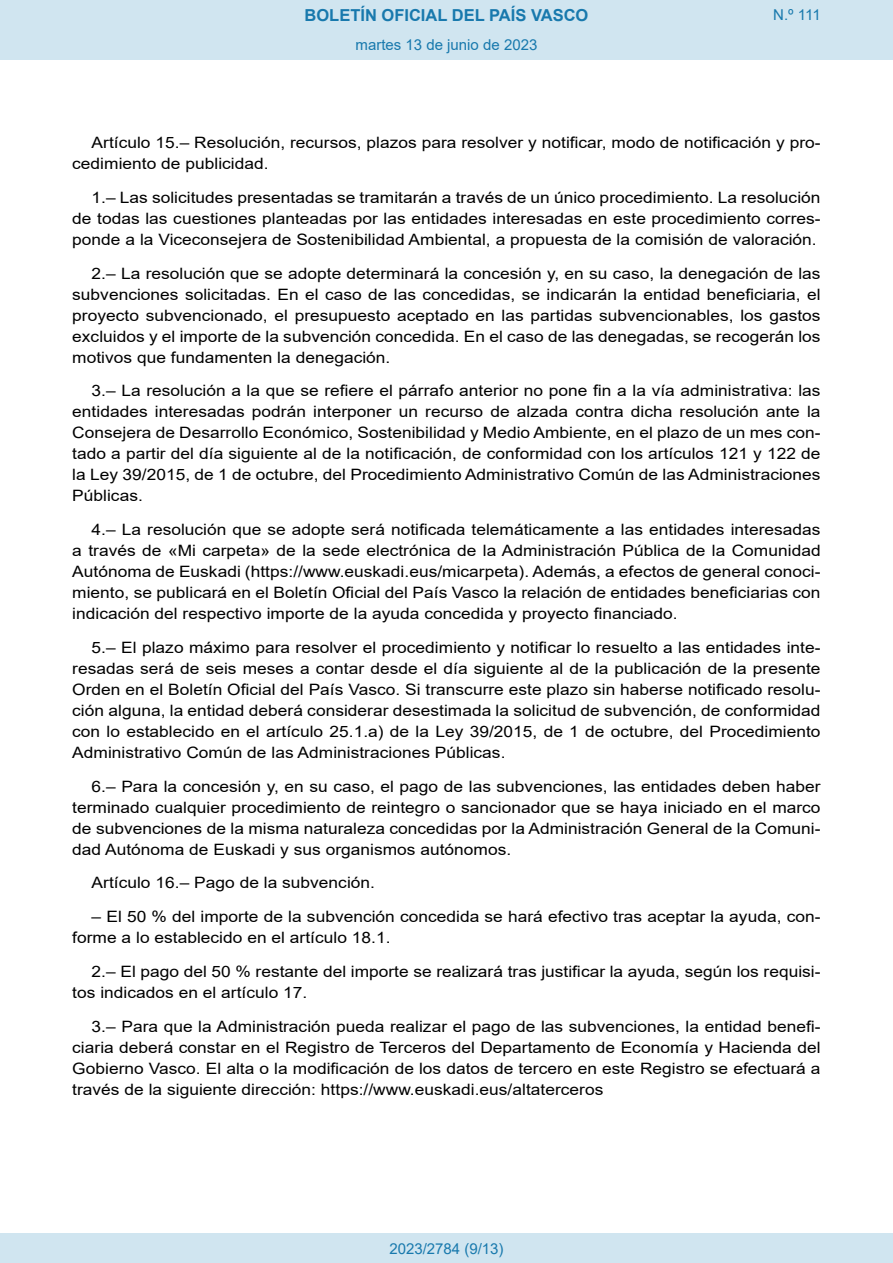
<style>
.page{position:relative;width:893px;height:1263px;background:#fff}
.page>*{position:absolute;margin:0;border:0;box-sizing:border-box;transform-origin:0 0}
.t1{font:700 16.5px "Arial";color:#1879ad}
.BOPVDetalle{font:15.6px/21px "Arial";color:#000;text-align:justify;scale:1.11 1}
.Paginacion_Centro{font:15px "Arial";color:#1879ad}
</style>
<div class="page">
<div style="left:0;top:0;width:893px;height:60px;background:#d0e5f0"></div>
<div style="left:0;top:1233px;width:893px;height:30px;background:#d0e5f0"></div>
<p class="t1" style="left:305px;top:3px;width:285px">BOLETÍN OFICIAL DEL PAÍS VASCO</p>
<p class="Paginacion_Centro" style="left:356px;top:35px;width:183px">martes 13 de junio de 2023</p>
<p class="Paginacion_Centro" style="left:773px;top:5px;width:49px">N.º 111</p>
<p class="BOPVDetalle" style="left:72px;top:132px;width:676px;text-indent:19px">Artículo 15.– Resolución, recursos, plazos para resolver y notificar, modo de notificación y pro&shy;cedimiento de publicidad.</p>
<p class="BOPVDetalle" style="left:72px;top:187px;width:676px;text-indent:19px">1.– Las solicitudes presentadas se tramitarán a través de un único procedimiento. La resolución de todas las cuestiones planteadas por las entidades interesadas en este procedimiento corres&shy;ponde a la Viceconsejera de Sostenibilidad Ambiental, a propuesta de la comisión de valoración.</p>
<p class="BOPVDetalle" style="left:72px;top:263px;width:676px;text-indent:19px">2.– La resolución que se adopte determinará la concesión y, en su caso, la denegación de las subvenciones solicitadas. En el caso de las concedidas, se indicarán la entidad beneficiaria, el proyecto subvencionado, el presupuesto aceptado en las partidas subvencionables, los gastos excluidos y el importe de la subvención concedida. En el caso de las denegadas, se recogerán los motivos que fundamenten la denegación.</p>
<p class="BOPVDetalle" style="left:72px;top:380px;width:676px;text-indent:19px">3.– La resolución a la que se refiere el párrafo anterior no pone fin a la vía administrativa: las entidades interesadas podrán interponer un recurso de alzada contra dicha resolución ante la Consejera de Desarrollo Económico, Sostenibilidad y Medio Ambiente, en el plazo de un mes con&shy;tado a partir del día siguiente al de la notificación, de conformidad con los artículos 121 y 122 de la Ley 39/2015, de 1 de octubre, del Procedimiento Administrativo Común de las Administraciones Públicas.</p>
<p class="BOPVDetalle" style="left:72px;top:519px;width:676px;text-indent:19px">4.– La resolución que se adopte será notificada telemáticamente a las entidades interesadas a través de «Mi carpeta» de la sede electrónica de la Administración Pública de la Comunidad Autónoma de Euskadi (https://www.euskadi.eus/micarpeta). Además, a efectos de general conoci&shy;miento, se publicará en el Boletín Oficial del País Vasco la relación de entidades beneficiarias con indicación del respectivo importe de la ayuda concedida y proyecto financiado.</p>
<p class="BOPVDetalle" style="left:72px;top:637px;width:676px;text-indent:19px">5.– El plazo máximo para resolver el procedimiento y notificar lo resuelto a las entidades inte&shy;resadas será de seis meses a contar desde el día siguiente al de la publicación de la presente Orden en el Boletín Oficial del País Vasco. Si transcurre este plazo sin haberse notificado resolu&shy;ción alguna, la entidad deberá considerar desestimada la solicitud de subvención, de conformidad con lo establecido en el artículo 25.1.a) de la Ley 39/2015, de 1 de octubre, del Procedimiento Administrativo Común de las Administraciones Públicas.</p>
<p class="BOPVDetalle" style="left:72px;top:776px;width:676px;text-indent:19px">6.– Para la concesión y, en su caso, el pago de las subvenciones, las entidades deben haber terminado cualquier procedimiento de reintegro o sancionador que se haya iniciado en el marco de subvenciones de la misma naturaleza concedidas por la Administración General de la Comuni&shy;dad Autónoma de Euskadi y sus organismos autónomos.</p>
<p class="BOPVDetalle" style="left:92px;top:872px;width:257px">Artículo 16.– Pago de la subvención.</p>
<p class="BOPVDetalle" style="left:72px;top:906px;width:676px;text-indent:19px">– El 50 % del importe de la subvención concedida se hará efectivo tras aceptar la ayuda, con&shy;forme a lo establecido en el artículo 18.1.</p>
<p class="BOPVDetalle" style="left:72px;top:961px;width:676px;text-indent:19px">2.– El pago del 50 % restante del importe se realizará tras justificar la ayuda, según los requisi&shy;tos indicados en el artículo 17.</p>
<p class="BOPVDetalle" style="left:72px;top:1016px;width:676px;text-indent:19px">3.– Para que la Administración pueda realizar el pago de las subvenciones, la entidad benefi&shy;ciaria deberá constar en el Registro de Terceros del Departamento de Economía y Hacienda del Gobierno Vasco. El alta o la modificación de los datos de tercero en este Registro se efectuará a través de la siguiente dirección: https://www.euskadi.eus/altaterceros</p>
<p class="Paginacion_Centro" style="left:389px;top:1238px;width:116px">2023/2784 (9/13)</p>
</div>
